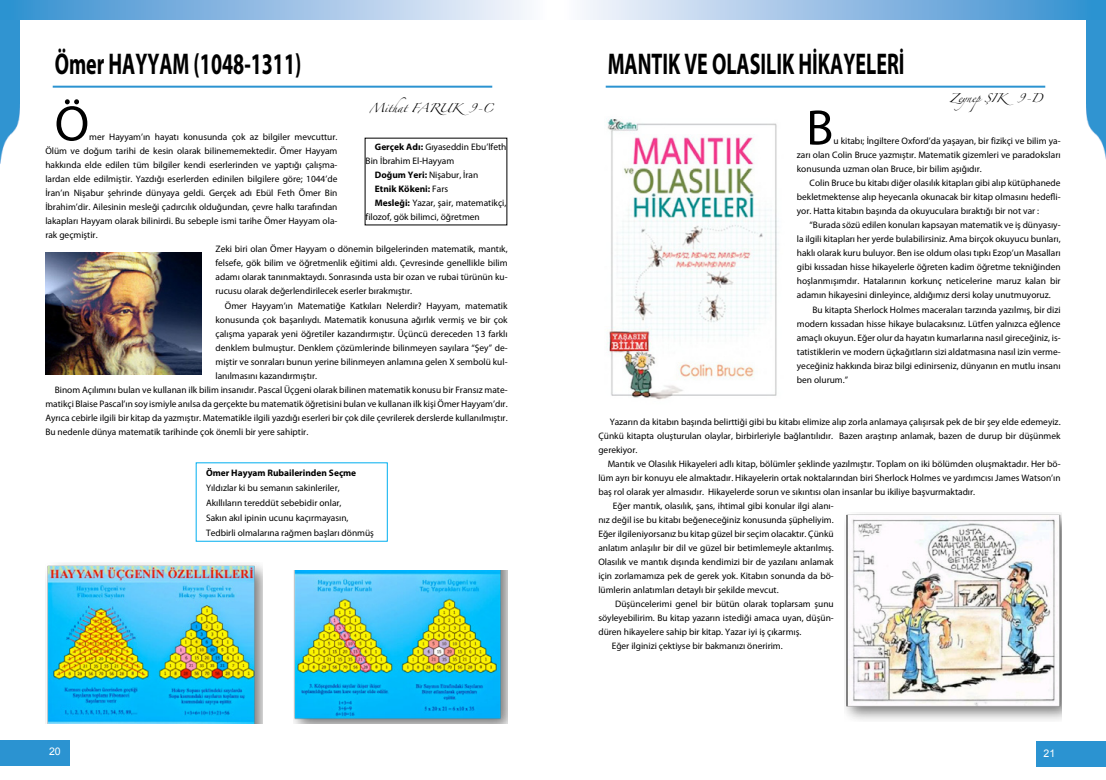
<style>
.page{position:relative;width:1106px;height:780px;background:#fff}
.page>*{position:absolute;margin:0;border:0;box-sizing:border-box;transform-origin:0 0}
.t1{font:50px "Myriad Pro";color:#000}
.t2{font:700 30px "Myriad Pro";color:#000;scale:.67 1}
.t3{font:10.5px "Arial";color:#fff}
.t4{font:9.4px/14px "Myriad Pro";color:#000;text-align:justify}
.t5{font:700 9.4px "Myriad Pro";color:#000}
.t6{font:8px "Zapfino";color:#000}
.s1{font-weight:700}
.s2{font-weight:400}
</style>
<div class="page">
<div style="left:1036px;top:741px;width:70px;height:25px;background:#2b93d1"></div>
<img style="left:1086px;top:19px;width:20px;height:140px">
<div style="left:553px;top:0;width:553px;height:19px;background:linear-gradient(to right,#fff9fd,#318bcf)"></div>
<div style="left:0;top:740px;width:70px;height:25px;background:#2b93d1"></div>
<img style="left:0;top:19px;width:19px;height:145px">
<div style="left:0;top:0;width:553px;height:19px;background:linear-gradient(to right,#328ccf,#fff8fd)"></div>
<hr style="left:53px;top:86px;width:439px;height:2px;background:#2b93d1">
<img style="left:45px;top:252px;width:156px;height:122px">
<img style="left:45px;top:563px;width:217px;height:160px">
<img style="left:293px;top:570px;width:214px;height:153px">
<hr style="left:605px;top:86px;width:440px;height:2px;background:#2b93d1">
<img style="left:607px;top:118px;width:170px;height:282px">
<img style="left:844px;top:512px;width:217px;height:208px">
<h2 class="t2" style="left:55px;top:45px;width:370px">Ömer HAYYAM (1048-1311)</h2>
<p class="t6" style="left:369px;top:105px;width:125px">Mithat FARUK9-C</p>
<h1 class="t1" style="left:55px;top:93px;width:36px">Ö</h1>
<p class="t4" style="left:89px;top:130px;width:250px">mer Hayyam’ın hayatı konusunda çok az bilgiler mevcuttur.</p>
<p class="t4" style="left:45px;top:144px;width:293px">Ölüm ve doğum tarihi de kesin olarak bilinememektedir. Ömer Hayyam</p>
<p class="t4" style="left:45px;top:158px;width:293px">hakkında elde edilen tüm bilgiler kendi eserlerinden ve yaptığı çalışma-</p>
<p class="t4" style="left:45px;top:172px;width:293px">lardan elde edilmiştir. Yazdığı eserlerden edinilen bilgilere göre; 1044’de</p>
<p class="t4" style="left:45px;top:186px;width:293px">İran’ın Nişabur şehrinde dünyaya geldi. Gerçek adı Ebül Feth Ömer Bin</p>
<p class="t4" style="left:45px;top:200px;width:293px">İbrahim’dir. Ailesinin mesleği çadırcılık olduğundan, çevre halkı tarafından</p>
<p class="t4" style="left:45px;top:214px;width:293px">lakapları Hayyam olarak bilinirdi. Bu sebeple ismi tarihe Ömer Hayyam ola-</p>
<p class="t4" style="left:45px;top:228px;width:54px">rak geçmiştir.</p>
<p class="t4" style="left:215px;top:242px;width:293px">Zeki biri olan Ömer Hayyam o dönemin bilgelerinden matematik, mantık,</p>
<p class="t4" style="left:215px;top:256px;width:293px">felsefe, gök bilim ve öğretmenlik eğitimi aldı. Çevresinde genellikle bilim</p>
<p class="t4" style="left:215px;top:270px;width:293px">adamı olarak tanınmaktaydı. Sonrasında usta bir ozan ve rubai türünün ku-</p>
<p class="t4" style="left:215px;top:284px;width:198px">rucusu olarak değerlendirilecek eserler bırakmıştır.</p>
<p class="t4" style="left:225px;top:298px;width:284px">Ömer Hayyam’ın Matematiğe Katkıları Nelerdir? Hayyam, matematik</p>
<p class="t4" style="left:215px;top:312px;width:294px">konusunda çok başarılıydı. Matematik konusuna ağırlık vermiş ve bir çok</p>
<p class="t4" style="left:215px;top:326px;width:293px">çalışma yaparak yeni öğretiler kazandırmıştır. Üçüncü dereceden 13 farklı</p>
<p class="t4" style="left:215px;top:340px;width:293px">denklem bulmuştur. Denklem çözümlerinde bilinmeyen sayılara “Şey” de-</p>
<p class="t4" style="left:215px;top:354px;width:293px">miştir ve sonraları bunun yerine bilinmeyen anlamına gelen X sembolü kul-</p>
<p class="t4" style="left:215px;top:368px;width:103px">lanılmasını kazandırmıştır.</p>
<p class="t4" style="left:55px;top:382px;width:454px">Binom Açılımını bulan ve kullanan ilk bilim insanıdır. Pascal Üçgeni olarak bilinen matematik konusu bir Fransız mate-</p>
<p class="t4" style="left:45px;top:396px;width:464px">matikçi Blaise Pascal’ın soy ismiyle anılsa da gerçekte bu matematik öğretisini bulan ve kullanan ilk kişi Ömer Hayyam’dır.</p>
<p class="t4" style="left:45px;top:410px;width:464px">Ayrıca cebirle ilgili bir kitap da yazmıştır. Matematikle ilgili yazdığı eserleri bir çok dile çevrilerek derslerde kullanılmıştır.</p>
<p class="t4" style="left:45px;top:424px;width:264px">Bu nedenle dünya matematik tarihinde çok önemli bir yere sahiptir.</p>
<p class="t4" style="left:375px;top:140px;width:133px"><span class="s1">Gerçek Adı:</span> Gıyaseddin Ebu’lfeth</p>
<p class="t4" style="left:365px;top:154px;width:90px">Bin İbrahim El-Hayyam</p>
<p class="t4" style="left:375px;top:168px;width:105px"><span class="s1">Doğum Yeri:</span> Nişabur, İran</p>
<p class="t5" style="left:375px;top:183px;width:75px">Etnik Kökeni: <span class="s2">Fars</span></p>
<p class="t4" style="left:375px;top:196px;width:133px"><span class="s1">Mesleği:</span> Yazar, şair, matematikçi,</p>
<p class="t4" style="left:365px;top:210px;width:116px">filozof, gök bilimci, öğretmen</p>
<p class="t5" style="left:206px;top:466px;width:152px">Ömer Hayyam Rubailerinden Seçme</p>
<p class="t4" style="left:206px;top:479px;width:169px;line-height:15px;text-align:left">Yıldızlar ki bu semanın sakinleriler, Akıllıların tereddüt sebebidir onlar,<br>Sakın akıl ipinin ucunu kaçırmayasın, Tedbirli olmalarına rağmen başları dönmüş</p>
<h2 class="t2" style="left:607px;top:45px;width:444px">MANTIK VE OLASILIK HİKAYELERİ</h2>
<p class="t6" style="left:949px;top:95px;width:95px">ZeynepŞIK 9-D</p>
<h1 class="t1" style="left:806px;top:97px;width:29px">B</h1>
<p class="t4" style="left:797px;top:134px;width:265px;text-indent:36px">u kitabı; İngiltere Oxford’da yaşayan, bir fizikçi ve bilim ya&shy;zarı olan Colin Bruce yazmıştır. Matematik gizemleri ve paradoksları konusunda uzman olan Bruce, bir bilim aşığıdır.</p>
<p class="t4" style="left:797px;top:176px;width:265px;text-indent:13px">Colin Bruce bu kitabı diğer olasılık kitapları gibi alıp kütüphanede bekletmektense alıp heyecanla okunacak bir kitap olmasını hedefli&shy;yor. Hatta kitabın başında da okuyuculara bıraktığı bir not var :</p>
<p class="t4" style="left:797px;top:218px;width:265px;text-indent:13px">“Burada sözü edilen konuları kapsayan matematik ve iş dünyasıy&shy;la ilgili kitapları her yerde bulabilirsiniz. Ama birçok okuyucu bunları, haklı olarak kuru buluyor. Ben ise oldum olası tıpkı Ezop’un Masalları gibi kıssadan hisse hikayelerle öğreten kadim öğretme tekniğinden hoşlanmışımdır. Hatalarının korkunç neticelerine maruz kalan bir adamın hikayesini dinleyince, aldığımız dersi kolay unutmuyoruz.</p>
<p class="t4" style="left:797px;top:302px;width:265px;text-indent:16px">Bu kitapta Sherlock Holmes maceraları tarzında yazılmış, bir dizi modern kıssadan hisse hikaye bulacaksınız. Lütfen yalnızca eğlence amaçlı okuyun. Eğer olur da hayatın kumarlarına nasıl gireceğiniz, is&shy;tatistiklerin ve modern üçkağıtların sizi aldatmasına nasıl izin verme&shy;yeceğiniz hakkında biraz bilgi edinirseniz, dünyanın en mutlu insanı ben olurum.”</p>
<p class="t4" style="left:598px;top:414px;width:464px;text-indent:11px">Yazarın da kitabın başında belirttiği gibi bu kitabı elimize alıp zorla anlamaya çalışırsak pek de bir şey elde edemeyiz.<br>Çünkü kitapta oluşturulan olaylar, birbirleriyle bağlantılıdır. Bazen araştırıp anlamak, bazen de durup bir düşünmek gerekiyor.</p>
<p class="t4" style="left:607px;top:456px;width:454px">Mantık ve Olasılık Hikayeleri adlı kitap, bölümler şeklinde yazılmıştır. Toplam on iki bölümden oluşmaktadır. Her bö-</p>
<p class="t4" style="left:598px;top:470px;width:464px">lüm ayrı bir konuyu ele almaktadır. Hikayelerin ortak noktalarından biri Sherlock Holmes ve yardımcısı James Watson’ın</p>
<p class="t4" style="left:598px;top:484px;width:378px">baş rol olarak yer almasıdır. Hikayelerde sorun ve sıkıntısı olan insanlar bu ikiliye başvurmaktadır.</p>
<p class="t4" style="left:613px;top:498px;width:222px">Eğer mantık, olasılık, şans, ihtimal gibi konular ilgi alanı-</p>
<p class="t4" style="left:598px;top:512px;width:237px">nız değil ise bu kitabı beğeneceğiniz konusunda şüpheliyim.</p>
<p class="t4" style="left:598px;top:526px;width:237px">Eğer ilgileniyorsanız bu kitap güzel bir seçim olacaktır. Çünkü</p>
<p class="t4" style="left:598px;top:540px;width:237px">anlatım anlaşılır bir dil ve güzel bir betimlemeyle aktarılmış.</p>
<p class="t4" style="left:598px;top:554px;width:237px">Olasılık ve mantık dışında kendimizi bir de yazılanı anlamak</p>
<p class="t4" style="left:598px;top:568px;width:237px">için zorlamamıza pek de gerek yok. Kitabın sonunda da bö-</p>
<p class="t4" style="left:598px;top:582px;width:182px">lümlerin anlatımları detaylı bir şekilde mevcut.</p>
<p class="t4" style="left:615px;top:596px;width:220px">Düşüncelerimi genel bir bütün olarak toplarsam şunu</p>
<p class="t4" style="left:598px;top:610px;width:237px">söyleyebilirim. Bu kitap yazarın istediği amaca uyan, düşün-</p>
<p class="t4" style="left:598px;top:624px;width:204px">düren hikayelere sahip bir kitap. Yazar iyi iş çıkarmış.</p>
<p class="t4" style="left:611px;top:638px;width:172px">Eğer ilginizi çektiyse bir bakmanızı öneririm.</p>
<p class="t3" style="left:49px;top:744px;width:13px">20</p>
<p class="t3" style="left:1043px;top:746px;width:13px">21</p>
</div>
